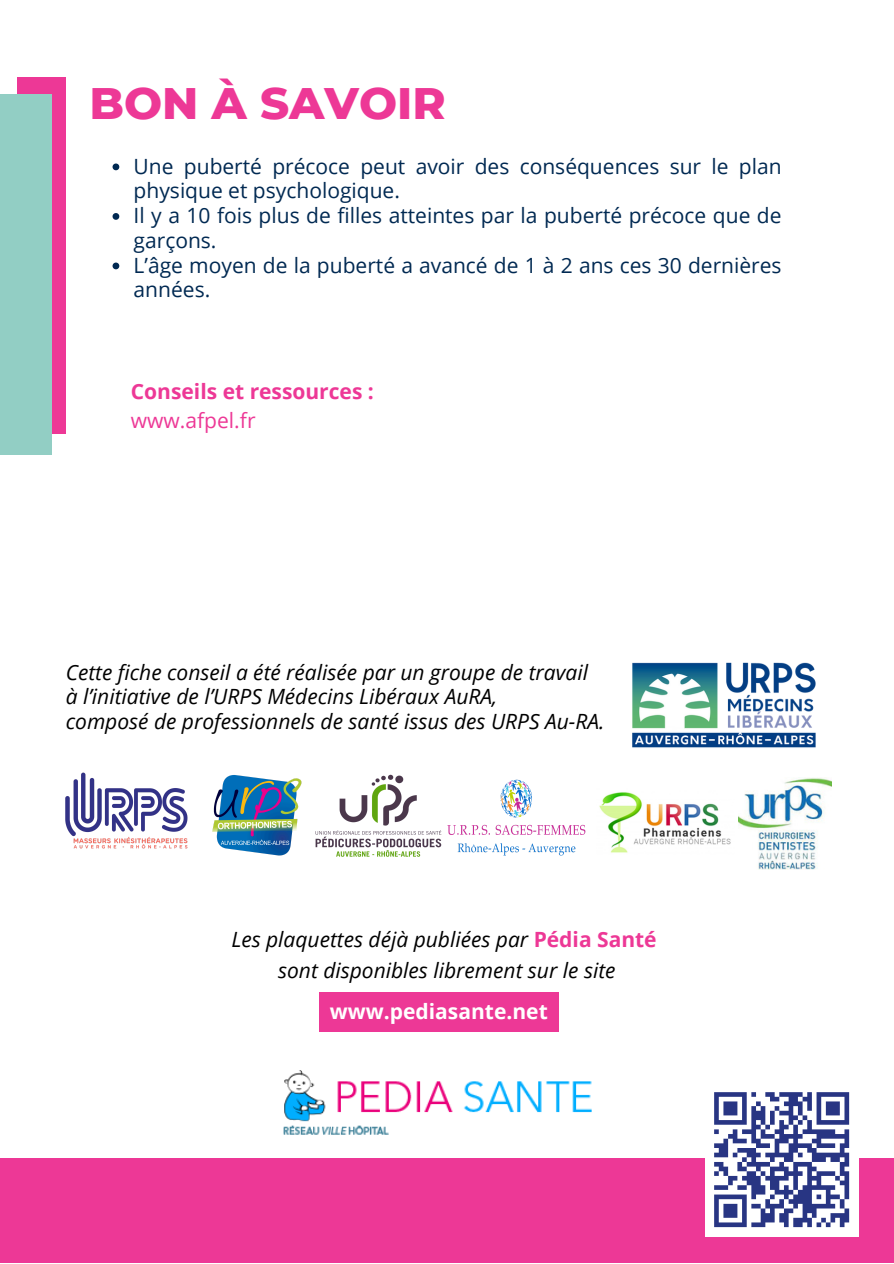
<style>
.page{position:relative;width:894px;height:1264px;background:#fff}
.page>*{position:absolute;margin:0;border:0;box-sizing:border-box;transform-origin:0 0}
.t1{font:800 45px "Montserrat";color:#ed3896}
.t2{font:italic 21px "Open Sans";color:#000}
.t3{font:21px/24.8px "Open Sans";color:#002952}
.t4{font:700 21px "Open Sans";color:#ed3896}
.t5{font:700 21px "Open Sans";color:#fff}
.t6{font:21px "Open Sans";color:#ed3896}
.s1{font-weight:700;font-style:normal;color:#ed3896}
</style>
<div class="page">
<div style="left:0;top:1158px;width:893px;height:105px;background:#ed3896"></div>
<div style="left:704px;top:1082px;width:154px;height:154px;background:#fff"></div>
<svg style="left:714px;top:1092px;width:136px;height:136px"></svg>
<img style="left:283px;top:1070px;width:309px;height:65px">
<div style="left:17px;top:77px;width:49px;height:356px;background:#ed3896"></div>
<div style="left:0;top:94px;width:51px;height:360px;background:#92cec4"></div>
<svg style="left:112px;top:163px;width:7px;height:7px"></svg>
<svg style="left:112px;top:213px;width:7px;height:7px"></svg>
<svg style="left:112px;top:262px;width:7px;height:7px"></svg>
<div style="left:319px;top:992px;width:239px;height:39px;background:#ed3896"></div>
<img style="left:66px;top:772px;width:121px;height:77px">
<img style="left:599px;top:792px;width:132px;height:61px">
<img style="left:447px;top:779px;width:139px;height:77px">
<img style="left:212px;top:775px;width:90px;height:81px">
<img style="left:315px;top:774px;width:127px;height:83px">
<img style="left:632px;top:662px;width:184px;height:86px">
<img style="left:738px;top:777px;width:93px;height:92px">
<p class="t1" style="left:89px;top:75px;width:358px">BON À SAVOIR</p>
<p class="t3" style="left:134px;top:153px;width:649px">Une puberté précoce peut avoir des conséquences sur le plan physique et psychologique.</p>
<p class="t3" style="left:134px;top:203px;width:649px">Il y a 10 fois plus de filles atteintes par la puberté précoce que de garçons.</p>
<p class="t3" style="left:134px;top:252px;width:649px">L’âge moyen de la puberté a avancé de 1 à 2 ans ces 30 dernières années.</p>
<p class="t4" style="left:131px;top:376px;width:244px">Conseils et ressources :</p>
<p class="t6" style="left:131px;top:406px;width:126px">www.afpel.fr</p>
<p class="t2" style="left:66px;top:657px;width:523px">Cette fiche conseil a été réalisée par un groupe de travail</p>
<h2 class="t2" style="left:66px;top:682px;width:433px">à l’initiative de l’URPS Médecins Libéraux AuRA,</h2>
<p class="t2" style="left:66px;top:706px;width:540px">composé de professionnels de santé issus des URPS Au-RA.</p>
<p class="t2" style="left:231px;top:924px;width:426px">Les plaquettes déjà publiées par <span class="s1">Pédia Santé</span></p>
<p class="t2" style="left:278px;top:955px;width:339px">sont disponibles librement sur le site</p>
<p class="t5" style="left:330px;top:996px;width:219px">www.pediasante.net</p>
</div>
